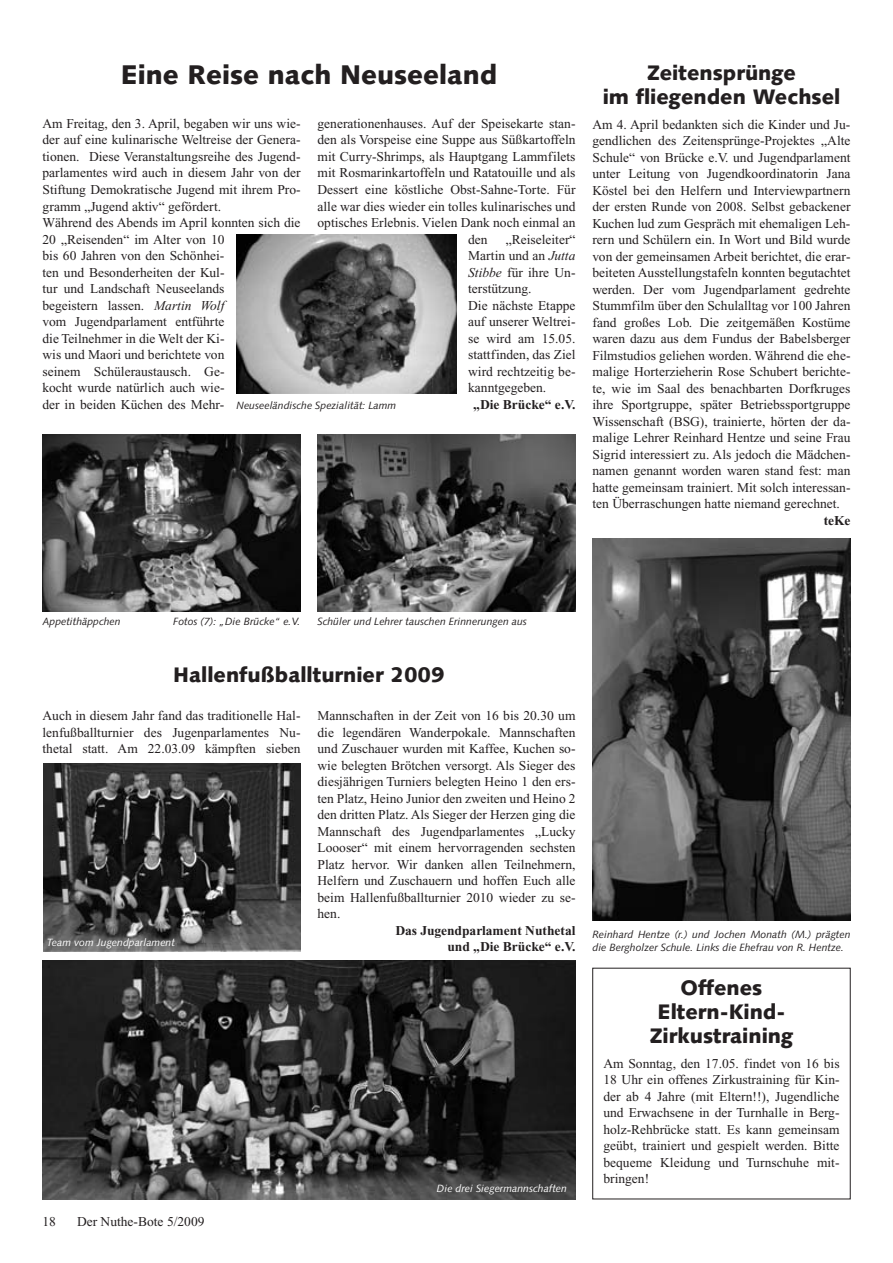
<style>
.page{position:relative;width:893px;height:1263px;background:#fff}
.page>*{position:absolute;margin:0;border:0;box-sizing:border-box;transform-origin:0 0}
.t1{font:900 27px "Syntax";color:#231f20}
.t2{font:900 21px/24px "Syntax";color:#231f20;text-align:center}
.t3{font:13.5px/16.5px "Times New Roman";color:#231f20;text-align:justify}
.t4{font:700 13.5px/16.5px "Times New Roman";color:#231f20;text-align:right}
.t5{font:italic 10.5px/13.5px "Syntax";color:#231f20}
.t6{font:italic 10.5px "Syntax";color:#fff}
.s1{font-style:italic}
.s2{color:#fff}
</style>
<div class="page">
<img style="left:317px;top:435px;width:258px;height:176px">
<img style="left:592px;top:539px;width:258px;height:382px">
<img style="left:43px;top:435px;width:257px;height:176px">
<img style="left:43px;top:961px;width:532px;height:238px">
<img style="left:236px;top:235px;width:220px;height:158px">
<img style="left:43px;top:763px;width:257px;height:188px">
<h1 class="t1" style="left:121px;top:62px;width:378px">Eine Reise nach Neuseeland</h1>
<h2 class="t2" style="left:603px;top:61px;width:239px">Zeitensprünge<br>im fliegenden Wechsel</h2>
<p class="t3" style="left:592px;top:117px;width:260px">Am 4. April bedankten sich die Kinder und Ju&shy;gendlichen des Zeitensprünge-Projektes „Alte Schule“ von Brücke e.V. und Jugendparlament unter Leitung von Jugendkoordinatorin Jana Köstel bei den Helfern und Interviewpartnern der ersten Runde von 2008. Selbst gebackener Kuchen lud zum Gespräch mit ehemaligen Leh&shy;rern und Schülern ein. In Wort und Bild wurde von der gemeinsamen Arbeit berichtet, die erar&shy;beiteten Ausstellungstafeln konnten begutachtet werden. Der vom Jugendparlament gedrehte Stummfilm über den Schulalltag vor 100 Jahren fand großes Lob. Die zeitgemäßen Kostüme waren dazu aus dem Fundus der Babelsberger Filmstudios geliehen worden. Während die ehe&shy;malige Horterzieherin Rose Schubert berichte&shy;te, wie im Saal des benachbarten Dorfkruges ihre Sportgruppe, später Betriebssportgruppe Wissenschaft (BSG), trainierte, hörten der da&shy;malige Lehrer Reinhard Hentze und seine Frau Sigrid interessiert zu. Als jedoch die Mädchen&shy;namen genannt worden waren stand fest: man hatte gemeinsam trainiert. Mit solch interessan&shy;ten Überraschungen hatte niemand gerechnet.</p>
<p class="t4" style="left:824px;top:513px;width:28px">teKe</p>
<p class="t3" style="left:43px;top:117px;width:260px;text-align:left">Am Freitag, den 3. April, begaben wir uns wie&shy;der auf eine kulinarische Weltreise der Genera&shy;tionen. Diese Veranstaltungsreihe des Jugend&shy;parlamentes wird auch in diesem Jahr von der Stiftung Demokratische Jugend mit ihrem Pro&shy;gramm „Jugend aktiv“ gefördert.<br>Während des Abends im April konnten sich die 20 „Reisenden“ im Alter von 10<br>bis 60 Jahren von den Schönhei-<br>ten und Besonderheiten der Kul-<br>tur und Landschaft Neuseelands<br>begeistern lassen. <span class="s1">Martin Wolf<br></span>vom Jugendparlament entführte<br>die Teilnehmer in die Welt der Ki-<br>wis und Maori und berichtete von<br>seinem Schüleraustausch. Ge-<br>kocht wurde natürlich auch wie-<br>der in beiden Küchen des Mehr-</p>
<p class="t3" style="left:317px;top:117px;width:260px">generationenhauses. Auf der Speisekarte stan-</p>
<p class="t3" style="left:317px;top:133px;width:260px">den als Vorspeise eine Suppe aus Süßkartoffeln</p>
<p class="t3" style="left:317px;top:150px;width:260px">mit Curry-Shrimps, als Hauptgang Lammfilets</p>
<p class="t3" style="left:317px;top:166px;width:259px">mit Rosmarinkartoffeln und Ratatouille und als</p>
<p class="t3" style="left:317px;top:183px;width:260px">Dessert eine köstliche Obst-Sahne-Torte. Für</p>
<p class="t3" style="left:317px;top:199px;width:259px">alle war dies wieder ein tolles kulinarisches und</p>
<p class="t3" style="left:317px;top:216px;width:259px">optisches Erlebnis. Vielen Dank noch einmal an</p>
<p class="t3" style="left:468px;top:232px;width:21px">den</p>
<p class="t3" style="left:468px;top:232px;width:109px;text-align:left;text-indent:38px">„Reiseleiter“<br>Martin und an <span class="s1">Jutta<br>Stibbe</span> für ihre Un&shy;terstützung.<br>Die nächste Etappe auf unserer Weltrei&shy;se wird am 15.05. stattfinden, das Ziel wird rechtzeitig be&shy;kanntgegeben.</p>
<p class="t5" style="left:236px;top:399px;width:161px">Neuseeländische Spezialität: Lamm</p>
<p class="t4" style="left:473px;top:397px;width:104px">„Die Brücke“ e.V.</p>
<p class="t5" style="left:43px;top:615px;width:80px">Appetithäppchen</p>
<p class="t5" style="left:173px;top:615px;width:129px">Fotos (7): „Die Brücke“ e.V.</p>
<p class="t5" style="left:317px;top:615px;width:211px">Schüler und Lehrer tauschen Erinnerungen aus</p>
<h2 class="t2" style="left:173px;top:664px;width:273px">Hallenfußballturnier 2009</h2>
<p class="t3" style="left:43px;top:709px;width:259px">Auch in diesem Jahr fand das traditionelle Hal&shy;lenfußballturnier des Jugenparlamentes Nu&shy;thetal statt. Am 22.03.09 kämpften sieben</p>
<p class="t3" style="left:317px;top:709px;width:260px">Mannschaften in der Zeit von 16 bis 20.30 um die legendären Wanderpokale. Mannschaften und Zuschauer wurden mit Kaffee, Kuchen so&shy;wie belegten Brötchen versorgt. Als Sieger des diesjährigen Turniers belegten Heino 1 den ers&shy;ten Platz, Heino Junior den zweiten und Heino 2 den dritten Platz. Als Sieger der Herzen ging die Mannschaft des Jugendparlamentes „Lucky Loooser“ mit einem hervorragenden sechsten Platz hervor. Wir danken allen Teilnehmern, Helfern und Zuschauern und hoffen Euch alle beim Hallenfußballturnier 2010 wieder zu se&shy;hen.</p>
<p class="t4" style="left:395px;top:923px;width:182px">Das Jugendparlament Nuthetal und „Die Brücke“ e.V.</p>
<p class="t6" style="left:47px;top:938px;width:130px">Team vom Jugendparlament</p>
<p class="t3" style="left:43px;top:1214px;width:163px">18<span class="s2">mm</span>Der Nuthe-Bote 5/2009</p>
<p class="t6" style="left:437px;top:1183px;width:132px">Die drei Siegermannschaften</p>
<p class="t5" style="left:592px;top:928px;width:260px">Reinhard Hentze (r.) und Jochen Monath (M.) prägten die Bergholzer Schule. Links die Ehefrau von R. Hentze.</p>
<h2 class="t2" style="left:650px;top:976px;width:145px">Offenes<br>Eltern-Kind-<br>Zirkustraining</h2>
<p class="t3" style="left:603px;top:1056px;width:238px">Am Sonntag, den 17.05. findet von 16 bis 18 Uhr ein offenes Zirkustraining für Kin&shy;der ab 4 Jahre (mit Eltern!!), Jugendliche und Erwachsene in der Turnhalle in Berg&shy;holz-Rehbrücke statt. Es kann gemeinsam geübt, trainiert und gespielt werden. Bitte bequeme Kleidung und Turnschuhe mit&shy;bringen!</p>
</div>
